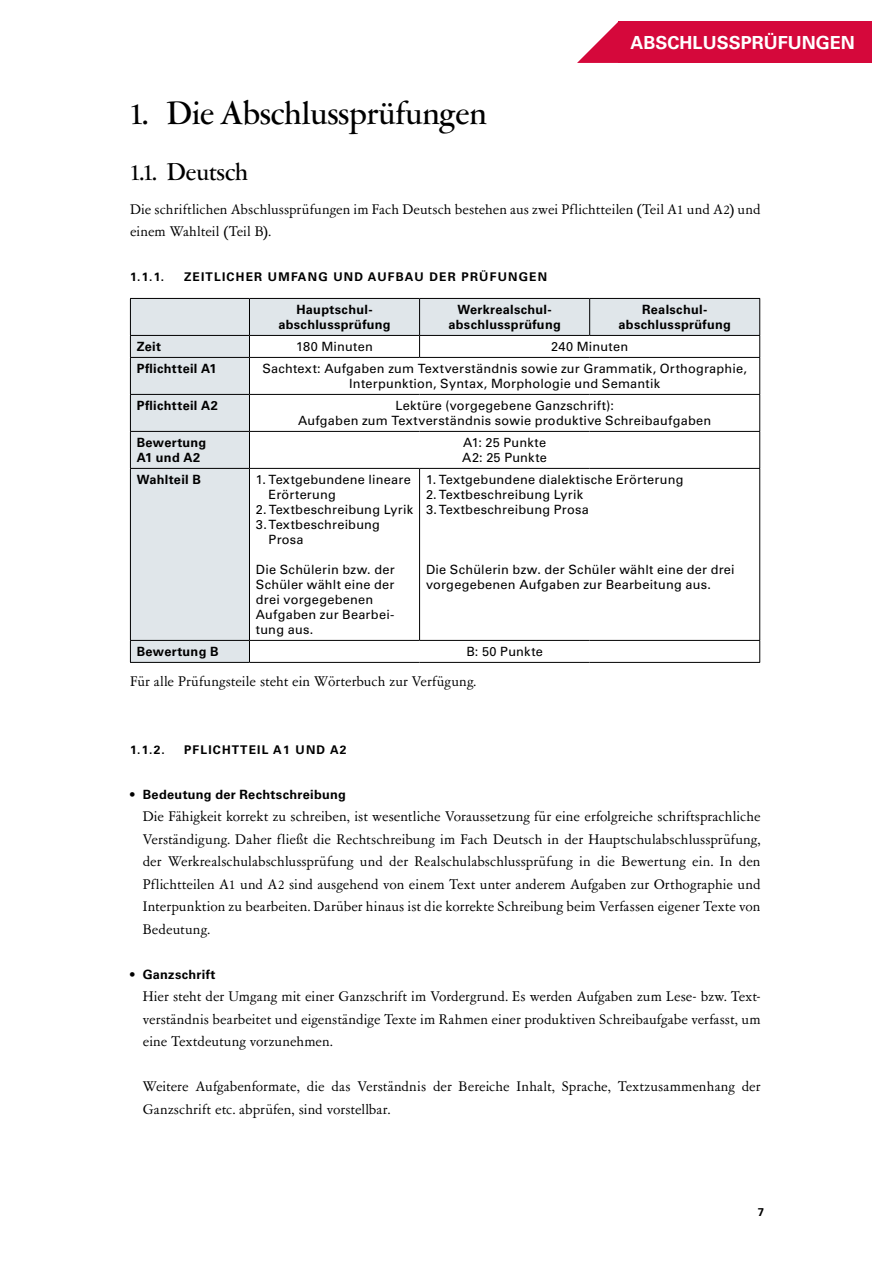
<style>
.page{position:relative;width:893px;height:1263px;background:#fff}
.page>*{position:absolute;margin:0;border:0;box-sizing:border-box;transform-origin:0 0}
.t1{font:500 36px "Garamont Amst SHOP";letter-spacing:.005em;color:#000}
.t2{font:500 27px "Garamont Amst SHOP";letter-spacing:.005em;color:#000}
.t3{font:700 18px "Univers LT Std";color:#fff}
.t4{font:15.75px/22.5px "Garamont Amst SBOP Rom";letter-spacing:.005em;color:#000}
.t5{font:12.75px/15px "Univers LT Std";letter-spacing:.02em;color:#000}
.t6{font:700 12.75px/15px "Univers LT Std";letter-spacing:.025em;color:#000;text-align:center}
.t7{font:700 12px "Univers LT Std";letter-spacing:.1em;color:#000}
.t8{font:700 11.25px "Univers LT Std";color:#000}
</style>
<div class="page">
<svg style="left:130px;top:298px;width:630px;height:364px"></svg>
<hr style="left:130px;top:662px;width:119px;height:1px;background:#000">
<hr style="left:249px;top:662px;width:171px;height:1px;background:#000">
<hr style="left:420px;top:662px;width:170px;height:1px;background:#000">
<hr style="left:590px;top:662px;width:170px;height:1px;background:#000">
<svg style="left:577px;top:21px;width:42px;height:42px"></svg>
<div style="left:619px;top:21px;width:253px;height:42px;background:#d5083b"></div>
<p class="t3" style="left:631px;top:32px;width:226px">ABSCHLUSSPRÜFUNGEN</p>
<h1 class="t1" style="left:131px;top:95px;width:357px">1. Die Abschlussprüfungen</h1>
<h2 class="t2" style="left:131px;top:159px;width:118px">1.1. Deutsch</h2>
<p class="t4" style="left:130px;top:198px;width:632px">Die schriftlichen Abschlussprüfungen im Fach Deutsch bestehen aus zwei Pflichtteilen (Teil A1 und A2) und einem Wahlteil (Teil B).</p>
<p class="t7" style="left:130px;top:270px;width:36px">1.1.1.</p>
<p class="t7" style="left:184px;top:270px;width:365px">ZEITLICHER UMFANG UND AUFBAU DER PRÜFUNGEN</p>
<p class="t6" style="left:278px;top:302px;width:114px">Hauptschul&shy;abschlussprüfung</p>
<p class="t6" style="left:448px;top:302px;width:114px">Werkrealschul&shy;abschlussprüfung</p>
<p class="t6" style="left:619px;top:302px;width:114px">Realschul&shy;abschlussprüfung</p>
<p class="t6" style="left:137px;top:339px;width:26px">Zeit</p>
<p class="t5" style="left:296px;top:339px;width:78px">180 Minuten</p>
<p class="t5" style="left:551px;top:339px;width:78px">240 Minuten</p>
<p class="t6" style="left:137px;top:361px;width:81px">Pflichtteil A1</p>
<p class="t5" style="left:262px;top:361px;width:486px;text-align:center">Sachtext: Aufgaben zum Textverständnis sowie zur Grammatik, Orthographie,<br>Interpunktion, Syntax, Morphologie und Semantik</p>
<p class="t6" style="left:137px;top:398px;width:83px">Pflichtteil A2</p>
<p class="t5" style="left:298px;top:398px;width:415px;text-align:center">Lektüre (vorgegebene Ganzschrift):<br>Aufgaben zum Textverständnis sowie produktive Schreibaufgaben</p>
<p class="t6" style="left:137px;top:435px;width:71px;text-align:left">Bewertung<br>A1 und A2</p>
<p class="t5" style="left:462px;top:435px;width:86px">A1: 25 Punkte<br>A2: 25 Punkte</p>
<p class="t6" style="left:137px;top:472px;width:66px">Wahlteil B</p>
<p class="t5" style="left:269px;top:472px;width:144px;text-indent:-13px">1. Textgebundene lineare<br>Erörterung</p>
<p class="t5" style="left:256px;top:502px;width:159px">2. Textbeschreibung Lyrik</p>
<p class="t5" style="left:256px;top:517px;width:126px">3.Textbeschreibung</p>
<p class="t5" style="left:269px;top:532px;width:37px">Prosa</p>
<p class="t5" style="left:256px;top:562px;width:140px">Die Schülerin bzw. der<br>Schüler wählt eine der drei vorgegebenen<br>Aufgaben zur Bearbei&shy;tung aus.</p>
<p class="t5" style="left:426px;top:472px;width:259px">1. Textgebundene dialektische Erörterung</p>
<p class="t5" style="left:426px;top:487px;width:164px">2. Textbeschreibung Lyrik<br>3.Textbeschreibung Prosa</p>
<p class="t5" style="left:426px;top:562px;width:310px">Die Schülerin bzw. der Schüler wählt eine der drei vorgegebenen Aufgaben zur Bearbeitung aus.</p>
<p class="t6" style="left:137px;top:644px;width:83px">Bewertung B</p>
<p class="t5" style="left:466px;top:644px;width:78px">B: 50 Punkte</p>
<p class="t4" style="left:130px;top:671px;width:348px">Für alle Prüfungsteile steht ein Wörterbuch zur Verfügung.</p>
<p class="t7" style="left:130px;top:742px;width:36px">1.1.2.</p>
<p class="t7" style="left:184px;top:742px;width:164px">PFLICHTTEIL A1 UND A2</p>
<p class="t6" style="left:130px;top:787px;width:217px">• Bedeutung der Rechtschreibung</p>
<p class="t4" style="left:143px;top:806px;width:619px;text-align:justify">Die Fähigkeit korrekt zu schreiben, ist wesentliche Voraussetzung für eine erfolgreiche schriftsprachliche Verständigung. Daher fließt die Rechtschreibung im Fach Deutsch in der Hauptschulabschlussprüfung, der Werkrealschulabschlussprüfung und der Realschulabschlussprüfung in die Bewertung ein. In den Pflichtteilen A1 und A2 sind ausgehend von einem Text unter anderem Aufgaben zur Orthographie und Interpunktion zu bearbeiten. Darüber hinaus ist die korrekte Schreibung beim Verfassen eigener Texte von Bedeutung.</p>
<p class="t6" style="left:130px;top:967px;width:87px">• Ganzschrift</p>
<p class="t4" style="left:143px;top:986px;width:619px;text-align:justify">Hier steht der Umgang mit einer Ganzschrift im Vordergrund. Es werden Aufgaben zum Lese- bzw. Text&shy;verständnis bearbeitet und eigenständige Texte im Rahmen einer produktiven Schreibaufgabe verfasst, um eine Textdeutung vorzunehmen.</p>
<p class="t4" style="left:143px;top:1076px;width:619px">Weitere Aufgabenformate, die das Verständnis der Bereiche Inhalt, Sprache, Textzusammenhang der<br>Ganzschrift etc. abprüfen, sind vorstellbar.</p>
<p class="t8" style="left:758px;top:1205px;width:8px">7</p>
</div>
